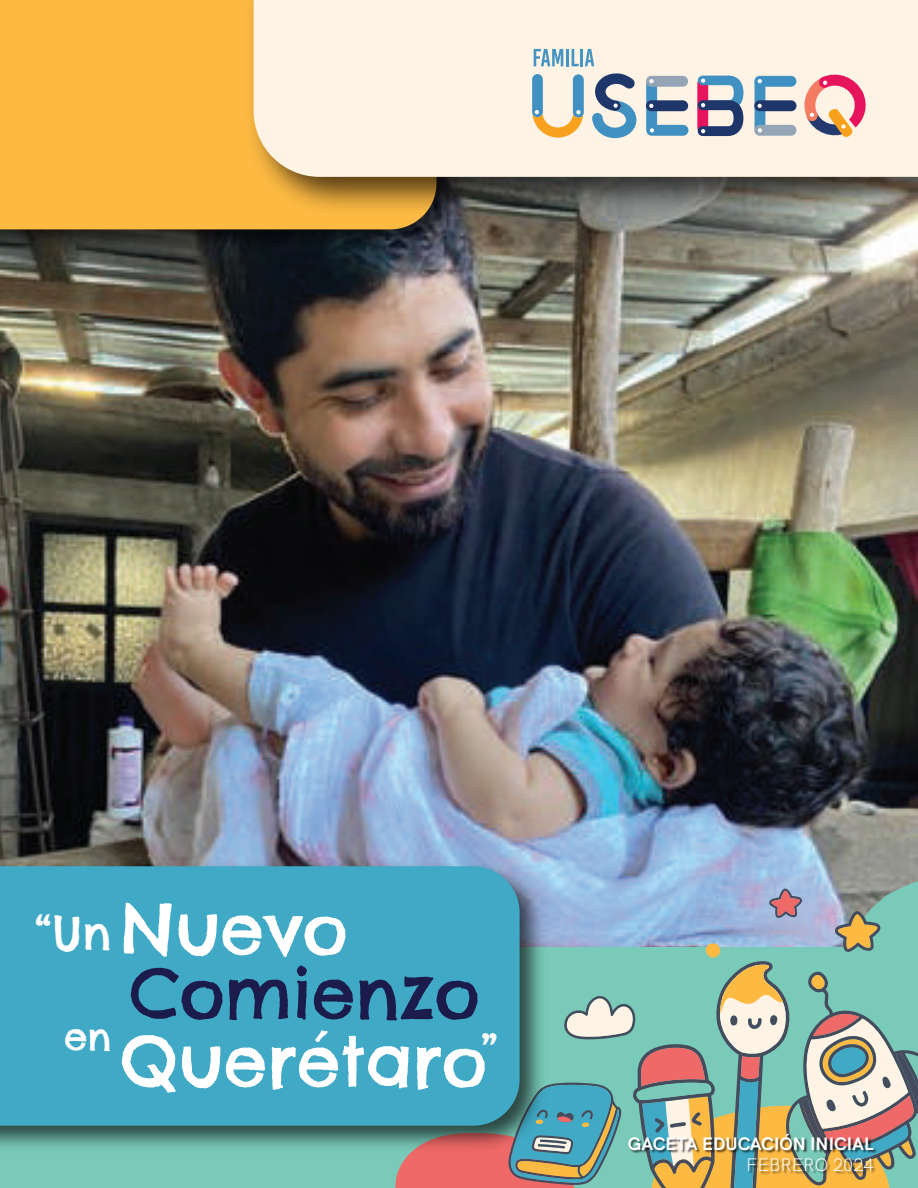
<style>
.page{position:relative;width:918px;height:1188px;background:#fff}
.page>*{position:absolute;margin:0;border:0;box-sizing:border-box;transform-origin:0 0}
.t1{font:69.3px/132.1px "Chelsea Market";color:#fff}
.t2{font:69.3px "Chelsea Market";color:#1c1c4c}
.t3{font:45px "Chelsea Market";color:#fff}
.t4{font:37.2px "Chelsea Market";color:#fff}
.t5{font:700 18px "HK Grotesk";color:#fff}
.t6{font:300 18px "HK Grotesk";color:#fff}
</style>
<div class="page">
<img style="left:0;top:224px;width:918px;height:643px">
<img style="left:0;top:224px;width:470px;height:39px">
<div style="left:0;top:0;width:437px;height:229px;background:#fdba43"></div>
<img style="left:236px;top:0;width:682px;height:224px">
<div style="left:254px;top:0;width:664px;height:177px;background:#fef3e4"></div>
<div style="left:0;top:947px;width:918px;height:241px;background:#79cab8"></div>
<svg style="left:534px;top:49px;width:29px;height:17px"></svg>
<hr style="left:566px;top:49px;width:3px;height:17px;background:#4494c4">
<svg style="left:572px;top:49px;width:7px;height:17px"></svg>
<hr style="left:580px;top:49px;width:3px;height:17px;background:#4494c4">
<svg style="left:585px;top:49px;width:9px;height:17px"></svg>
<svg style="left:697px;top:75px;width:46px;height:61px;background:#8d84a4"></svg>
<svg style="left:646px;top:76px;width:42px;height:60px;background:#90a9be"></svg>
<svg style="left:592px;top:73px;width:45px;height:65px;background:#98acbe"></svg>
<svg style="left:532px;top:74px;width:52px;height:64px;background:#ccccba"></svg>
<svg style="left:754px;top:70px;width:114px;height:70px;background:#cfb5b7"></svg>
<svg style="left:395px;top:867px;width:523px;height:321px"></svg>
<img style="left:0;top:854px;width:553px;height:305px">
<div style="left:0;top:866px;width:520px;height:260px;background:#40a9c5"></div>
<img style="left:627px;top:1133px;width:252px;height:48px">
<h1 class="t1" style="left:121px;top:863px;width:368px">Nuevo<br>Querétaro</h1>
<h2 class="t3" style="left:35px;top:903px;width:78px">“Un</h2>
<h1 class="t2" style="left:130px;top:949px;width:351px">Comienzo</h1>
<h3 class="t4" style="left:64px;top:1012px;width:49px">en</h3>
<h2 class="t3" style="left:481px;top:1023px;width:19px">”</h2>
<p class="t5" style="left:628px;top:1129px;width:247px">GACETA EDUCACIÓN INICIAL</p>
<p class="t6" style="left:746px;top:1150px;width:129px">FEBRERO 2024</p>
</div>
